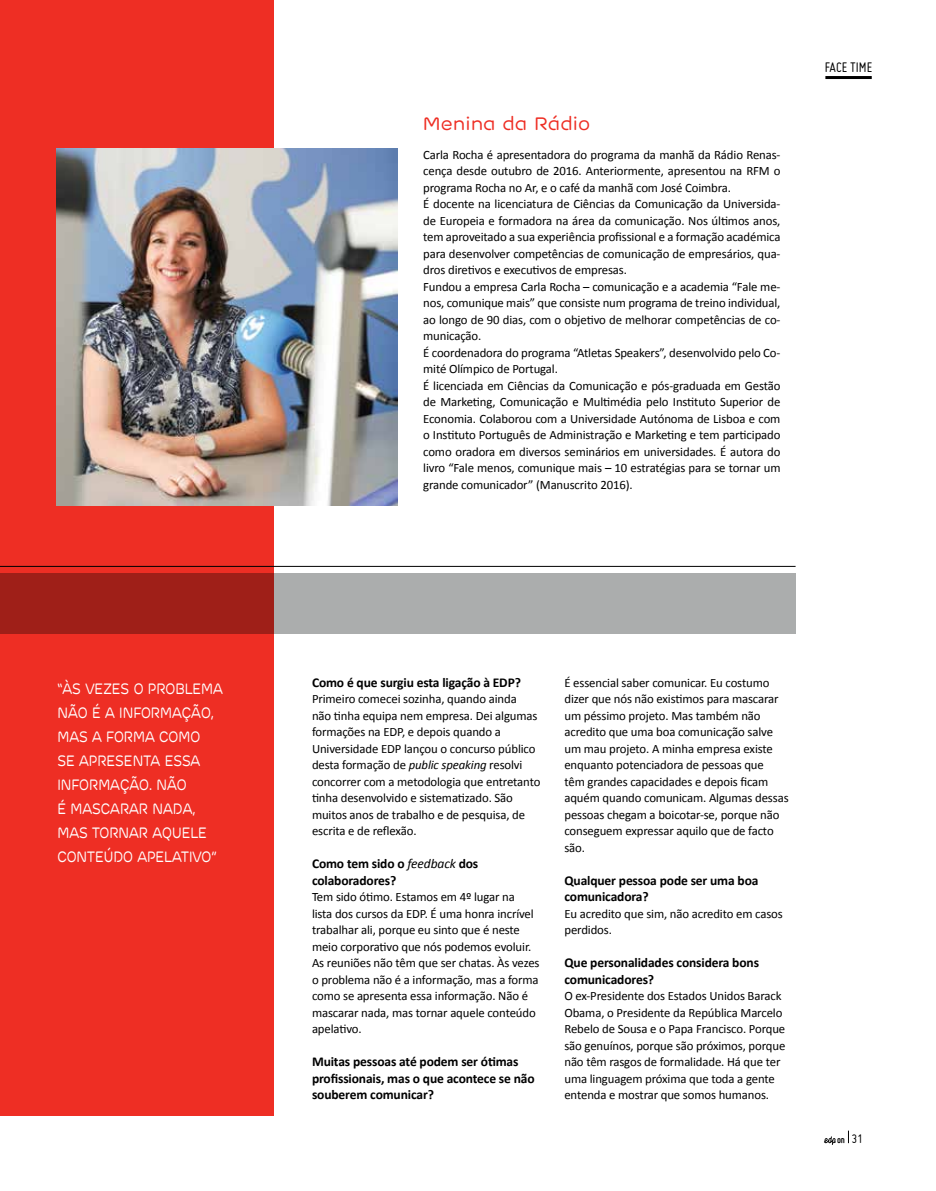
<style>
.page{position:relative;width:936px;height:1191px;background:#fff}
.page>*{position:absolute;margin:0;border:0;box-sizing:border-box;transform-origin:0 0}
.t1{font:18px "EDP Preon";color:#ee2e24}
.t2{font:15px/24px "EDP Preon";color:#fff;scale:.8 1}
.t3{font:15px "Miso";color:#000}
.t4{font:700 13.5px/16.5px "Calibri";letter-spacing:-.01em;color:#000}
.t5{font:12.75px/16.5px "Calibri";letter-spacing:-.01em;color:#000}
.t6{font:700 10.5px "Miso";color:#000}
.s1{font-style:italic}
.s2{font-weight:400;font-style:italic}
.s3{font-weight:400;font-size:13.5px}
</style>
<div class="page">
<div style="left:1px;top:0;width:273px;height:1115px;background:#ee2e24"></div>
<hr style="left:0;top:566px;width:795px;height:1px;background:#000">
<svg style="left:0;top:573px;width:795px;height:61px;background:#a67b79"></svg>
<img style="left:56px;top:148px;width:342px;height:357px">
<svg style="left:848px;top:1130px;width:1px;height:13px"></svg>
<svg style="left:824px;top:1136px;width:11px;height:9px"></svg>
<hr style="left:825px;top:76px;width:46px;height:3px;background:#000">
<p class="t2" style="left:57px;top:676px;width:208px">“ÀS VEZES O PROBLEMA<br>NÃO É A INFOR MAÇÃO,<br>MAS A FOR MA COMO<br>SE APR ESENTA ESSA<br>INFOR MAÇÃO. NÃO<br>É MASCARAR NADA,<br>MAS TOR NAR AQUELE<br>CONTEÚDO APELATIVO”</p>
<h1 class="t1" style="left:423px;top:111px;width:169px">MENINA DA RÁDIO</h1>
<p class="t5" style="left:423px;top:146px;width:359px">Carla Rocha é apresentadora do programa da manhã da Rádio Renas&shy;cença desde outubro de 2016. Anteriormente, apresentou na RFM o programa Rocha no Ar, e o café da manhã com José Coimbra.<br>É docente na licenciatura de Ciências da Comunicação da Universida&shy;de Europeia e formadora na área da comunicação. Nos últimos anos, tem aproveitado a sua experiência profissional e a formação académica para desenvolver competências de comunicação de empresários, qua&shy;dros diretivos e executivos de empresas.<br>Fundou a empresa Carla Rocha – comunicação e a academia “Fale me&shy;nos, comunique mais” que consiste num programa de treino individual, ao longo de 90 dias, com o objetivo de melhorar competências de co&shy;municação.<br>É coordenadora do programa “Atletas Speakers”, desenvolvido pelo Co&shy;mité Olímpico de Portugal.<br>É licenciada em Ciências da Comunicação e pós-graduada em Gestão de Marketing, Comunicação e Multimédia pelo Instituto Superior de Economia. Colaborou com a Universidade Autónoma de Lisboa e com o Instituto Português de Administração e Marketing e tem participado como oradora em diversos seminários em universidades. É autora do livro “Fale menos, comunique mais – 10 estratégias para se tornar um grande comunicador” (Manuscrito 2016).</p>
<p class="t3" style="left:824px;top:59px;width:49px">FACE TIME</p>
<p class="t4" style="left:312px;top:674px;width:210px">Como é que surgiu esta ligação à EDP?</p>
<p class="t5" style="left:312px;top:691px;width:230px">Primeiro comecei sozinha, quando ainda<br>não tinha equipa nem empresa. Dei algumas formações na EDP, e depois quando a Universidade EDP lançou o concurso público desta formação de <span class="s1">public speaking</span> resolvi concorrer com a metodologia que entretanto tinha desenvolvido e sistematizado. São muitos anos de trabalho e de pesquisa, de escrita e de reflexão.</p>
<p class="t4" style="left:312px;top:855px;width:168px">Como tem sido o <span class="s2">feedback</span> dos colaboradores?</p>
<p class="t5" style="left:312px;top:889px;width:229px">Tem sido ótimo. Estamos em 4º lugar na<br>lista dos cursos da EDP. É uma honra incrível trabalhar ali, porque eu sinto que é neste meio corporativo que nós podemos evoluir.<br>As reuniões não têm que ser chatas. Às vezes o problema não é a informação, mas a forma como se apresenta essa informação. Não é mascarar nada, mas tornar aquele conteúdo apelativo.</p>
<p class="t4" style="left:312px;top:1053px;width:224px">Muitas pessoas até podem ser ótimas profissionais, mas o que acontece se não souberem comunicar?</p>
<p class="t5" style="left:564px;top:674px;width:226px">É essencial saber comunicar. Eu costumo dizer que nós não existimos para mascarar um péssimo projeto. Mas também não acredito que uma boa comunicação salve um mau projeto. A minha empresa existe enquanto potenciadora de pessoas que<br>têm grandes capacidades e depois ficam aquém quando comunicam. Algumas dessas pessoas chegam a boicotar-se, porque não conseguem expressar aquilo que de facto são.</p>
<p class="t4" style="left:564px;top:872px;width:195px">Qualquer pessoa pode ser uma boa comunicadora?</p>
<p class="t5" style="left:564px;top:905px;width:220px">Eu acredito que sim, não acredito em casos perdidos.</p>
<p class="t4" style="left:564px;top:954px;width:196px">Que personalidades considera bons comunicadores?</p>
<p class="t5" style="left:564px;top:988px;width:222px">O ex-Presidente dos Estados Unidos Barack Obama, o Presidente da República Marcelo Rebelo de Sousa e o Papa Francisco. Porque são genuínos, porque são próximos, porque não têm rasgos de formalidade. Há que ter uma linguagem próxima que toda a gente entenda e mostrar que somos humanos.</p>
<p class="t6" style="left:837px;top:1133px;width:28px">on <span class="s3">31</span></p>
</div>
